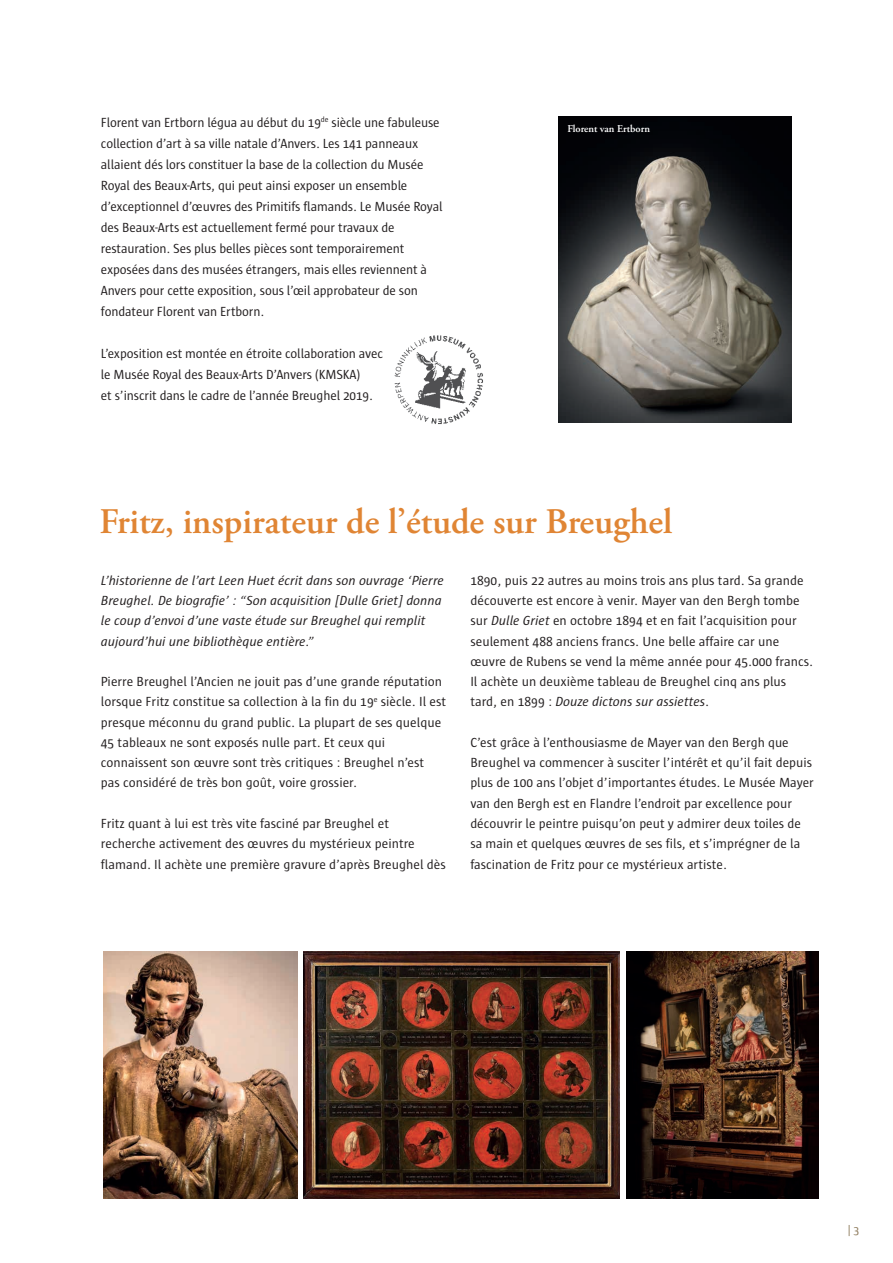
<style>
.page{position:relative;width:893px;height:1263px;background:#fff}
.page>*{position:absolute;margin:0;border:0;box-sizing:border-box;transform-origin:0 0}
.t1{font:600 36px "Adobe Garamond Pro";color:#e08534}
.t2{font:13.5px/20.2px "Sun";color:#231f20}
.t3{font:italic 13.5px/20.2px "Sun";color:#231f20}
.t4{font:12px "Sun";color:#8f7c5d}
.t5{font:600 10.5px "Adobe Garamond Pro";color:#fff}
.s1{font-style:italic}
</style>
<div class="page">
<img style="left:394px;top:335px;width:89px;height:90px">
<img style="left:559px;top:117px;width:232px;height:306px">
<img style="left:304px;top:951px;width:316px;height:247px">
<img style="left:104px;top:951px;width:193px;height:247px">
<img style="left:627px;top:951px;width:192px;height:247px">
<p class="t2" style="left:101px;top:112px;width:343px;line-height:21px">Florent van Ertborn légua au début du 19<sup>de</sup> siècle une fabuleuse collection d’art à sa ville natale d’Anvers. Les 141 panneaux allaient dés lors constituer la base de la collection du Musée Royal des Beaux-Arts, qui peut ainsi exposer un ensemble d’exceptionnel d’œuvres des Primitifs flamands. Le Musée Royal des Beaux-Arts est actuellement fermé pour travaux de restauration. Ses plus belles pièces sont temporairement exposées dans des musées étrangers, mais elles reviennent à Anvers pour cette exposition, sous l’œil approbateur de son fondateur Florent van Ertborn.</p>
<p class="t2" style="left:101px;top:343px;width:284px;line-height:21px">L’exposition est montée en étroite collaboration avec le Musée Royal des Beaux-Arts D’Anvers (KMSKA)<br>et s’inscrit dans le cadre de l’année Breughel 2019.</p>
<p class="t5" style="left:567px;top:122px;width:84px">Florent van Ertborn</p>
<h1 class="t1" style="left:99px;top:501px;width:575px">Fritz, inspirateur de l’étude sur Breughel</h1>
<p class="t2" style="left:470px;top:570px;width:344px">1890, puis 22 autres au moins trois ans plus tard. Sa grande découverte est encore à venir. Mayer van den Bergh tombe sur <span class="s1">Dulle Griet</span> en octobre 1894 et en fait l’acquisition pour seulement 488 anciens francs. Une belle affaire car une œuvre de Rubens se vend la même année pour 45.000 francs.<br>Il achète un deuxième tableau de Breughel cinq ans plus tard, en 1899 : <span class="s1">Douze dictons sur assiettes</span>.</p>
<p class="t2" style="left:470px;top:732px;width:345px">C’est grâce à l’enthousiasme de Mayer van den Bergh que Breughel va commencer à susciter l’intérêt et qu’il fait depuis plus de 100 ans l’objet d’importantes études. Le Musée Mayer van den Bergh est en Flandre l’endroit par excellence pour découvrir le peintre puisqu’on peut y admirer deux toiles de sa main et quelques œuvres de ses fils, et s’imprégner de la fascination de Fritz pour ce mystérieux artiste.</p>
<p class="t3" style="left:101px;top:570px;width:345px">L’historienne de l’art Leen Huet écrit dans son ouvrage ‘Pierre Breughel. De biografie’ : “Son acquisition [Dulle Griet] donna le coup d’envoi d’une vaste étude sur Breughel qui remplit aujourd’hui une bibliothèque entière.”</p>
<p class="t2" style="left:101px;top:672px;width:347px">Pierre Breughel l’Ancien ne jouit pas d’une grande réputation lorsque Fritz constitue sa collection à la fin du 19<sup>e</sup> siècle. Il est presque méconnu du grand public. La plupart de ses quelque 45 tableaux ne sont exposés nulle part. Et ceux qui connaissent son œuvre sont très critiques : Breughel n’est pas considéré de très bon goût, voire grossier.</p>
<p class="t2" style="left:101px;top:813px;width:346px">Fritz quant à lui est très vite fasciné par Breughel et recherche activement des œuvres du mystérieux peintre flamand. Il achète une première gravure d’après Breughel dès</p>
<p class="t4" style="left:848px;top:1223px;width:13px">| 3</p>
</div>
